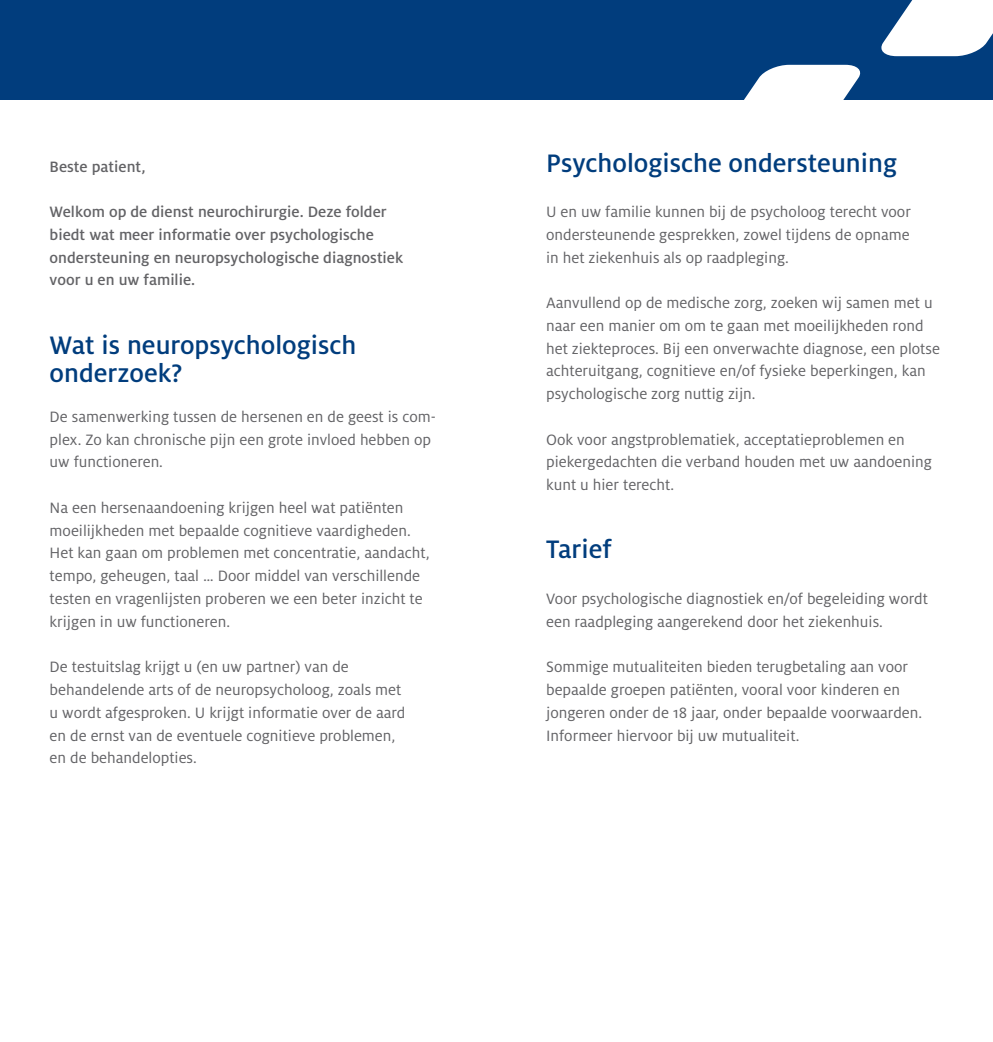
<style>
.page{position:relative;width:993px;height:1042px;background:#fff}
.page>*{position:absolute;margin:0;border:0;box-sizing:border-box;transform-origin:0 0}
._1_-_Hoofdtitel{font:500 28px "Milo OT";color:#013d7d}
._2_-_Body{font:16.62px/22.8px "Milo OT";color:#636366}
._2_-_Body-2{font:500 16.62px "Milo OT";color:#636366}
</style>
<div class="page">
<div style="left:0;top:0;width:496px;height:99px;background:#013d7d"></div>
<div style="left:496px;top:0;width:496px;height:99px;background:#013d7d"></div>
<svg style="left:667px;top:65px;width:195px;height:35px"></svg>
<svg style="left:881px;top:0;width:111px;height:56px;background:#d7e1ea"></svg>
<p class="_2_-_Body-2" style="left:50px;top:157px;width:97px">Beste patient,</p>
<p class="_2_-_Body-2" style="left:50px;top:203px;width:338px">Welkom op de dienst neurochirurgie. Deze folder</p>
<p class="_2_-_Body-2" style="left:50px;top:225px;width:325px">biedt wat meer informatie over psychologische</p>
<p class="_2_-_Body-2" style="left:50px;top:248px;width:355px">ondersteuning en neuropsychologische diagnostiek</p>
<p class="_2_-_Body-2" style="left:50px;top:271px;width:147px">voor u en uw familie.</p>
<p class="_1_-_Hoofdtitel" style="left:50px;top:329px;width:308px">Wat is neuropsychologisch</p>
<p class="_1_-_Hoofdtitel" style="left:50px;top:357px;width:134px">onderzoek?</p>
<p class="_2_-_Body" style="left:50px;top:405px;width:387px">De samenwerking tussen de hersenen en de geest is com&shy;plex. Zo kan chronische pijn een grote invloed hebben op uw functioneren.</p>
<p class="_2_-_Body" style="left:50px;top:496px;width:355px">Na een hersenaandoening krijgen heel wat patiënten</p>
<p class="_2_-_Body" style="left:50px;top:519px;width:362px">moeilijkheden met bepaalde cognitieve vaardigheden.</p>
<p class="_2_-_Body" style="left:50px;top:542px;width:381px">Het kan gaan om problemen met concentratie, aandacht, tempo, geheugen, taal … Door middel van verschillende testen en vragenlijsten proberen we een beter inzicht te krijgen in uw functioneren.</p>
<p class="_2_-_Body" style="left:50px;top:656px;width:300px">De testuitslag krijgt u (en uw partner) van de</p>
<p class="_2_-_Body" style="left:50px;top:678px;width:353px">behandelende arts of de neuropsycholoog, zoals met</p>
<p class="_2_-_Body" style="left:50px;top:701px;width:357px">u wordt afgesproken. U krijgt informatie over de aard</p>
<p class="_2_-_Body" style="left:50px;top:724px;width:347px">en de ernst van de eventuele cognitieve problemen,</p>
<p class="_2_-_Body" style="left:50px;top:747px;width:149px">en de behandelopties.</p>
<p class="_1_-_Hoofdtitel" style="left:546px;top:147px;width:352px">Psychologische ondersteuning</p>
<p class="_2_-_Body" style="left:546px;top:201px;width:366px">U en uw familie kunnen bij de psycholoog terecht voor ondersteunende gesprekken, zowel tijdens de opname</p>
<p class="_2_-_Body" style="left:546px;top:246px;width:244px">in het ziekenhuis als op raadpleging.</p>
<p class="_2_-_Body" style="left:546px;top:292px;width:395px">Aanvullend op de medische zorg, zoeken wij samen met u naar een manier om om te gaan met moeilijkheden rond het ziekteproces. Bij een onverwachte diagnose, een plotse achteruitgang, cognitieve en/of fysieke beperkingen, kan psychologische zorg nuttig zijn.</p>
<p class="_2_-_Body" style="left:546px;top:428px;width:387px">Ook voor angstproblematiek, acceptatieproblemen en piekergedachten die verband houden met uw aandoening kunt u hier terecht.</p>
<p class="_1_-_Hoofdtitel" style="left:546px;top:534px;width:67px">Tarief</p>
<p class="_2_-_Body" style="left:546px;top:587px;width:383px">Voor psychologische diagnostiek en/of begeleiding wordt een raadpleging aangerekend door het ziekenhuis.</p>
<p class="_2_-_Body" style="left:546px;top:656px;width:363px">Sommige mutualiteiten bieden terugbetaling aan voor bepaalde groepen patiënten, vooral voor kinderen en</p>
<p class="_2_-_Body" style="left:546px;top:701px;width:377px">jongeren onder de 18 jaar, onder bepaalde voorwaarden.</p>
<p class="_2_-_Body" style="left:546px;top:724px;width:255px">Informeer hiervoor bij uw mutualiteit.</p>
</div>
